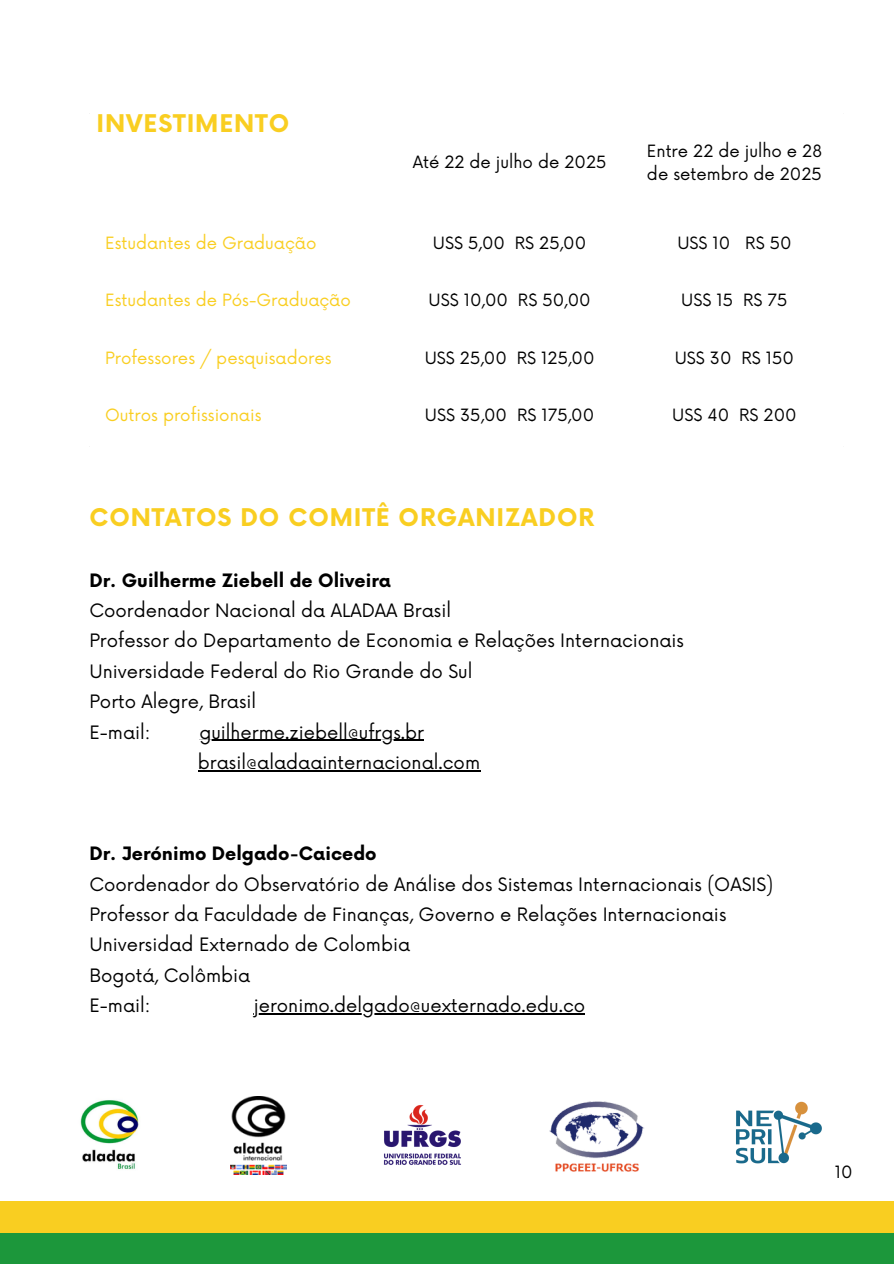
<style>
.page{position:relative;width:894px;height:1264px;background:#fff}
.page>*{position:absolute;margin:0;border:0;box-sizing:border-box;transform-origin:0 0}
.t1{font:700 23.7px "Now";letter-spacing:.035em;color:#f9ce21}
.t2{font:18px/30.3px "Now";color:#000}
.t3{font:700 18px "Now";color:#000}
.t4{font:16.5px/22.5px "Now";color:#000}
.t5{font:16.5px "Now";color:#f9ce21}
</style>
<div class="page">
<div style="left:0;top:1232px;width:893px;height:31px;background:#1c973b"></div>
<div style="left:0;top:1200px;width:893px;height:32px;background:#f9ce21"></div>
<img style="left:80px;top:1100px;width:59px;height:70px">
<img style="left:383px;top:1105px;width:78px;height:60px">
<img style="left:549px;top:1101px;width:95px;height:70px">
<img style="left:736px;top:1101px;width:86px;height:63px">
<hr style="left:199px;top:739px;width:225px;height:2px;background:#000">
<hr style="left:198px;top:770px;width:282px;height:1px;background:#000">
<hr style="left:254px;top:1013px;width:331px;height:1px;background:#000">
<img style="left:230px;top:1096px;width:56px;height:78px">
<p class="t1" style="left:97px;top:111px;width:194px">INVESTIMENTO</p>
<p class="t4" style="left:412px;top:152px;width:195px">Até 22 de julho de 2025</p>
<p class="t4" style="left:646px;top:141px;width:177px">Entre 22 de julho e 28 de setembro de 2025</p>
<p class="t5" style="left:105px;top:233px;width:213px">Estudantes de Graduação</p>
<p class="t4" style="left:433px;top:232px;width:155px">US$ 5,00 R$ 25,00</p>
<p class="t4" style="left:677px;top:232px;width:116px">US$ 10 R$ 50</p>
<p class="t5" style="left:105px;top:291px;width:247px">Estudantes de Pós-Graduação</p>
<p class="t4" style="left:428px;top:290px;width:163px">US$ 10,00 R$ 50,00</p>
<p class="t4" style="left:681px;top:290px;width:108px">US$ 15 R$ 75</p>
<p class="t5" style="left:105px;top:349px;width:228px">Professores / pesquisadores</p>
<p class="t4" style="left:424px;top:347px;width:171px">US$ 25,00 R$ 125,00</p>
<p class="t4" style="left:674px;top:347px;width:121px">US$ 30 R$ 150</p>
<p class="t5" style="left:105px;top:406px;width:158px">Outros profissionais</p>
<p class="t4" style="left:425px;top:405px;width:171px">US$ 35,00 R$ 175,00</p>
<p class="t4" style="left:672px;top:405px;width:126px">US$ 40 R$ 200</p>
<p class="t1" style="left:89px;top:504px;width:506px">CONTATOS DO COMITÊ ORGANIZADOR</p>
<p class="t3" style="left:89px;top:570px;width:303px">Dr. Guilherme Ziebell de Oliveira</p>
<p class="t2" style="left:89px;top:596px;width:363px">Coordenador Nacional da ALADAA Brasil</p>
<p class="t2" style="left:89px;top:626px;width:596px">Professor do Departamento de Economia e Relações Internacionais</p>
<p class="t2" style="left:89px;top:657px;width:384px">Universidade Federal do Rio Grande do Sul</p>
<p class="t2" style="left:89px;top:687px;width:168px">Porto Alegre, Brasil</p>
<p class="t2" style="left:89px;top:718px;width:63px">E-mail:</p>
<p class="t2" style="left:198px;top:718px;width:283px">guilherme.ziebell@ufrgs.br brasil@aladaainternacional.com</p>
<p class="t3" style="left:89px;top:844px;width:289px">Dr. Jerónimo Delgado-Caicedo</p>
<p class="t2" style="left:89px;top:869px;width:685px">Coordenador do Observatório de Análise dos Sistemas Internacionais (OASIS)</p>
<p class="t2" style="left:89px;top:900px;width:638px">Professor da Faculdade de Finanças, Governo e Relações Internacionais</p>
<p class="t2" style="left:89px;top:930px;width:322px">Universidad Externado de Colombia</p>
<h1 class="t2" style="left:89px;top:961px;width:162px">Bogotá, Colômbia</h1>
<h1 class="t2" style="left:89px;top:991px;width:63px">E-mail:</h1>
<p class="t2" style="left:254px;top:991px;width:333px">jeronimo.delgado@uexternado.edu.co</p>
<p class="t4" style="left:834px;top:1161px;width:19px">10</p>
</div>
